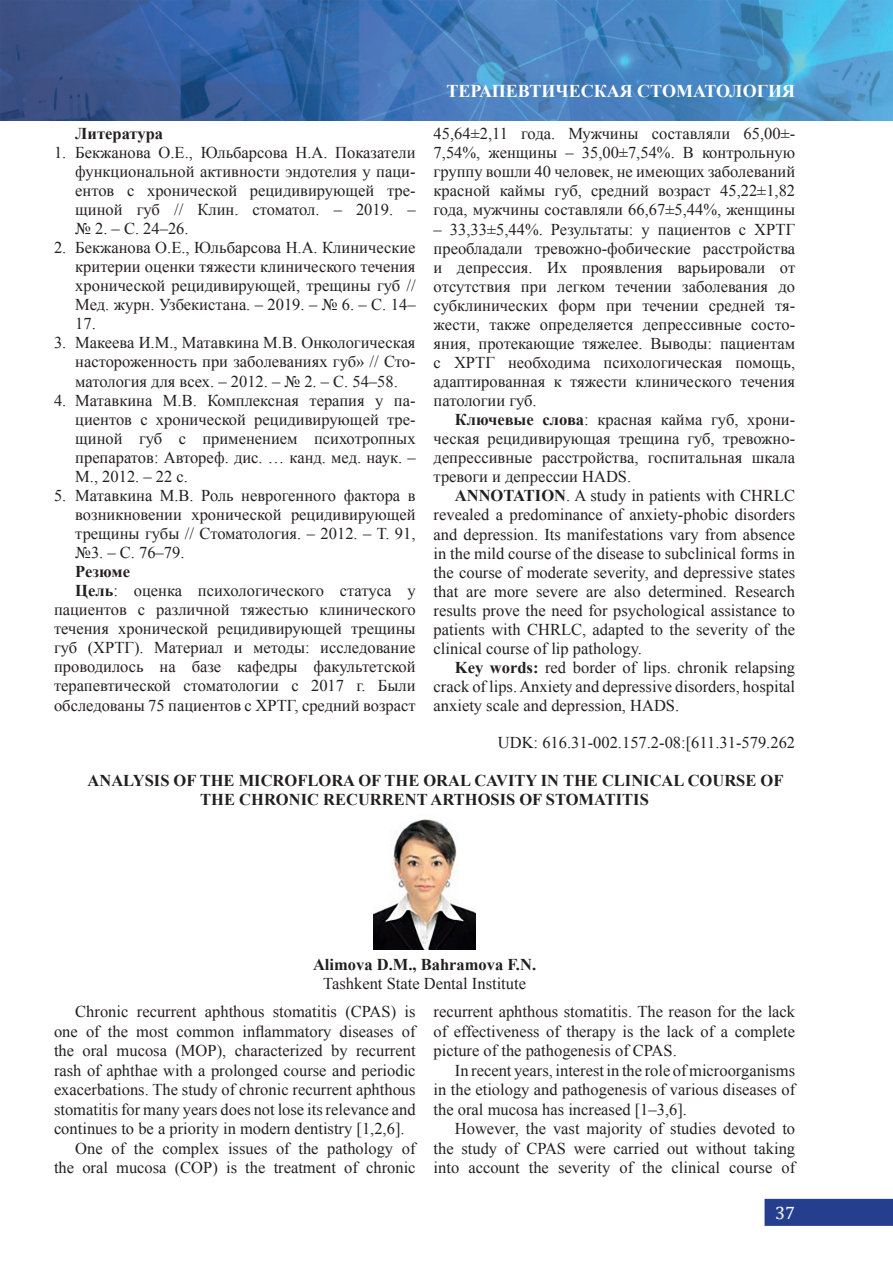
<style>
.page{position:relative;width:893px;height:1263px;background:#fff}
.page>*{position:absolute;margin:0;border:0;box-sizing:border-box;transform-origin:0 0}
.t1{font:700 18px "Times New Roman";color:#fff}
.t2{font:18px "Cambria";color:#fff}
.t3{font:16.5px/19px "Times New Roman";color:#231f20;text-align:justify}
.t4{font:700 16.5px/19px "Times New Roman";color:#231f20}
.s1{font-weight:700}
</style>
<div class="page">
<img style="left:0;top:0;width:893px;height:121px">
<div style="left:764px;top:1199px;width:129px;height:27px;background:#253f8e;border:2px solid #253f8e"></div>
<img style="left:373px;top:819px;width:103px;height:131px">
<p class="t1" style="left:446px;top:79px;width:350px">ТЕРАПЕВТИЧЕСКАЯ СТОМАТОЛОГИЯ</p>
<p class="t4" style="left:75px;top:123px;width:89px">Литература</p>
<p class="t3" style="left:75px;top:142px;width:342px;text-indent:-21px">1. Бекжанова О.Е., Юльбарсова Н.А. Показатели функциональной активности эндотелия у паци&shy;ентов с хронической рецидивирующей тре&shy;щиной губ // Клин. стоматол. – 2019. – № 2. – С. 24–26.</p>
<p class="t3" style="left:75px;top:238px;width:342px;text-indent:-21px">2. Бекжанова О.Е., Юльбарсова Н.А. Клинические критерии оценки тяжести клинического течения хронической рецидивирующей, трещины губ // Мед. журн. Узбекистана. – 2019. – № 6. – С. 14– 17.</p>
<p class="t3" style="left:75px;top:333px;width:342px;text-indent:-21px">3. Макеева И.М., Матавкина М.В. Онкологическая настороженность при заболеваниях губ» // Сто&shy;матология для всех. – 2012. – № 2. – С. 54–58.</p>
<p class="t3" style="left:75px;top:390px;width:342px;text-indent:-21px">4. Матавкина М.В. Комплексная терапия у па&shy;циентов с хронической рецидивирующей тре&shy;щиной губ с применением психотропных препаратов: Автореф. дис. … канд. мед. наук. – М., 2012. – 22 с.</p>
<p class="t3" style="left:75px;top:486px;width:342px;text-indent:-21px">5. Матавкина М.В. Роль неврогенного фактора в возникновении хронической рецидивирующей трещины губы // Стоматология. – 2012. – Т. 91, №3. – С. 76–79.</p>
<p class="t4" style="left:75px;top:562px;width:56px">Резюме</p>
<p class="t3" style="left:75px;top:581px;width:342px"><span class="s1">Цель</span>: оценка психологического статуса у</p>
<p class="t3" style="left:54px;top:600px;width:363px">пациентов с различной тяжестью клинического</p>
<p class="t3" style="left:54px;top:619px;width:363px">течения хронической рецидивирующей трещины</p>
<p class="t3" style="left:54px;top:638px;width:363px">губ (ХРТГ). Материал и методы: исследование</p>
<p class="t3" style="left:54px;top:657px;width:363px">проводилось на базе кафедры факультетской</p>
<p class="t3" style="left:54px;top:676px;width:363px">терапевтической стоматологии с 2017 г. Были</p>
<p class="t3" style="left:54px;top:695px;width:363px">обследованы 75 пациентов с ХРТГ, средний возраст</p>
<p class="t3" style="left:434px;top:124px;width:363px">45,64±2,11 года. Мужчины составляли 65,00±- 7,54%, женщины – 35,00±7,54%. В контрольную группу вошли 40 человек, не имеющих заболеваний красной каймы губ, средний возраст 45,22±1,82 года, мужчины составляли 66,67±5,44%, женщины</p>
<p class="t3" style="left:434px;top:219px;width:363px">– 33,33±5,44%. Результаты: у пациентов с ХРТГ преобладали тревожно-фобические расстройства и депрессия. Их проявления варьировали от отсутствия при легком течении заболевания до субклинических форм при течении средней тя&shy;жести, также определяется депрессивные состо&shy;яния, протекающие тяжелее. Выводы: пациентам с ХРТГ необходима психологическая помощь, адаптированная к тяжести клинического течения патологии губ.</p>
<p class="t3" style="left:434px;top:410px;width:363px;text-indent:21px"><span class="s1">Ключевые слова</span>: красная кайма губ, хрони&shy;ческая рецидивирующая трещина губ, тревожно&shy;депрессивные расстройства, госпитальная шкала тревоги и депрессии HADS.</p>
<p class="t3" style="left:434px;top:486px;width:363px;text-indent:21px"><span class="s1">ANNOTATION</span>. A study in patients with CHRLC revealed a predominance of anxiety-phobic disorders and depression. Its manifestations vary from absence in the mild course of the disease to subclinical forms in the course of moderate severity, and depressive states that are more severe are also determined. Research results prove the need for psychological assistance to patients with CHRLC, adapted to the severity of the clinical course of lip pathology.</p>
<p class="t3" style="left:434px;top:658px;width:363px;text-indent:21px"><span class="s1">Key words:</span> red border of lips. chronik relapsing crack of lips. Anxiety and depressive disorders, hospital anxiety scale and depression, HADS.</p>
<p class="t3" style="left:498px;top:732px;width:299px">UDK: 616.31-002.157.2-08:[611.31-579.262</p>
<p class="t4" style="left:200px;top:770px;width:585px;text-indent:-113px">ANALYSIS OF THE MICROFLORA OF THE ORAL CAVITY IN THE CLINICAL COURSE OF<br>THE CHRONIC RECURRENT ARTHOSIS OF STOMATITIS</p>
<p class="t4" style="left:313px;top:955px;width:225px">Alimova D.M., Bahramova F.N.</p>
<p class="t3" style="left:75px;top:969px;width:452px;line-height:28px;text-indent:248px">Tashkent State Dental Institute<br>Chronic recurrent aphthous stomatitis (CPAS) is</p>
<p class="t3" style="left:54px;top:1021px;width:363px">one of the most common inflammatory diseases of</p>
<p class="t3" style="left:54px;top:1041px;width:363px">the oral mucosa (MOP), characterized by recurrent</p>
<p class="t3" style="left:54px;top:1060px;width:363px">rash of aphthae with a prolonged course and periodic</p>
<p class="t3" style="left:54px;top:1080px;width:363px">exacerbations. The study of chronic recurrent aphthous</p>
<p class="t3" style="left:54px;top:1099px;width:363px">stomatitis for many years does not lose its relevance and</p>
<p class="t3" style="left:54px;top:1119px;width:352px">continues to be a priority in modern dentistry [1,2,6].</p>
<p class="t3" style="left:75px;top:1138px;width:342px">One of the complex issues of the pathology of</p>
<p class="t3" style="left:54px;top:1158px;width:363px">the oral mucosa (COP) is the treatment of chronic</p>
<p class="t3" style="left:434px;top:1002px;width:363px;line-height:19.5px">recurrent aphthous stomatitis. The reason for the lack of effectiveness of therapy is the lack of a complete picture of the pathogenesis of CPAS.</p>
<p class="t3" style="left:434px;top:1060px;width:363px;line-height:19.5px;text-indent:21px">In recent years, interest in the role of microorganisms in the etiology and pathogenesis of various diseases of the oral mucosa has increased [1–3,6].</p>
<p class="t3" style="left:434px;top:1119px;width:363px;line-height:19.5px;text-indent:21px">However, the vast majority of studies devoted to the study of CPAS were carried out without taking into account the severity of the clinical course of</p>
<p class="t2" style="left:775px;top:1202px;width:21px">37</p>
</div>
